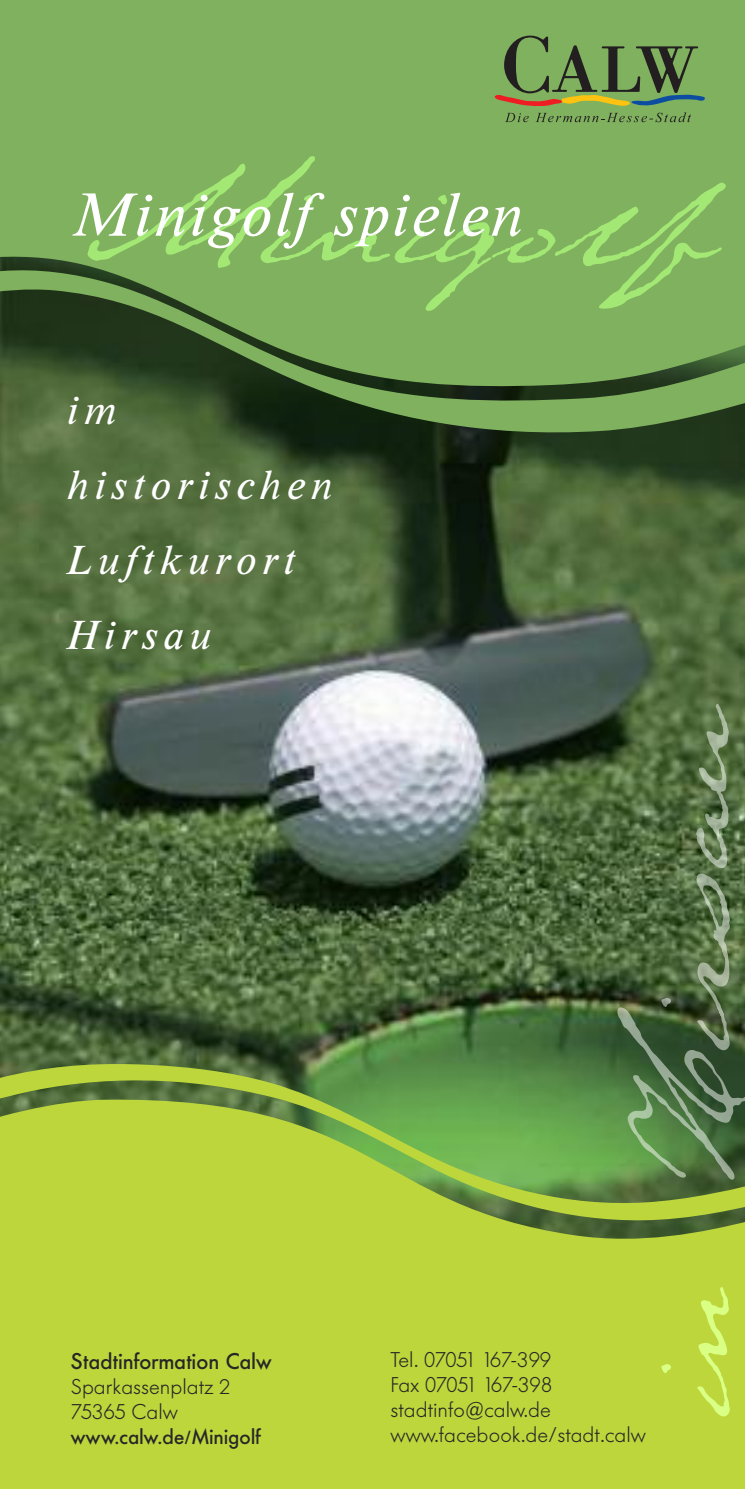
<style>
.page{position:relative;width:745px;height:1489px;background:#fff}
.page>*{position:absolute;margin:0;border:0;box-sizing:border-box;transform-origin:0 0}
.t1{font:italic 60px "Times BQ";letter-spacing:.075em;color:#fff}
.t2{font:italic 40px/75px "Times BQ";letter-spacing:.175em;color:#fff}
.t3{font:500 22.5px "Futura BQ";color:#272627}
.t4{font:300 21.25px/25px "Futura BQ";color:#272627}
.t5{font:500 21.25px "Futura BQ";color:#272627}
</style>
<div class="page">
<img style="left:0;top:437px;width:744px;height:625px">
<div style="left:0;top:1220px;width:744px;height:268px;background:#bdd63c"></div>
<svg style="left:0;top:1062px;width:744px;height:158px;background:#8eb441"></svg>
<svg style="left:0;top:0;width:744px;height:437px;background:#709c53"></svg>
<svg style="left:504px;top:113px;width:24px;height:9px"></svg>
<svg style="left:535px;top:112px;width:155px;height:10px;background:#6f9753"></svg>
<svg style="left:494px;top:36px;width:210px;height:70px;background:#708f50"></svg>
<img style="left:615px;top:1006px;width:115px;height:31px">
<img style="left:626px;top:1037px;width:108px;height:143px">
<img style="left:659px;top:1285px;width:72px;height:133px">
<img style="left:87px;top:184px;width:304px;height:85px">
<img style="left:212px;top:155px;width:179px;height:29px">
<svg style="left:85px;top:193px;width:155px;height:55px;background:#89bb67"></svg>
<h1 class="t1" style="left:71px;top:182px;width:449px">Minigolf spielen</h1>
<h2 class="t2" style="left:65px;top:372px;width:266px">im historischen<br>Luftkurort<br>Hirsau</h2>
<p class="t3" style="left:71px;top:1348px;width:202px">Stadtinformation Calw</p>
<p class="t4" style="left:71px;top:1373px;width:161px">Sparkassenplatz 2<br>75365 Calw</p>
<p class="t5" style="left:71px;top:1424px;width:192px">www.calw.de/Minigolf</p>
<p class="t4" style="left:390px;top:1347px;width:256px">Tel. 07051 167-399<br>Fax 07051 167-398 stadtinfo@calw.de www.facebook.de/stadt.calw</p>
</div>
